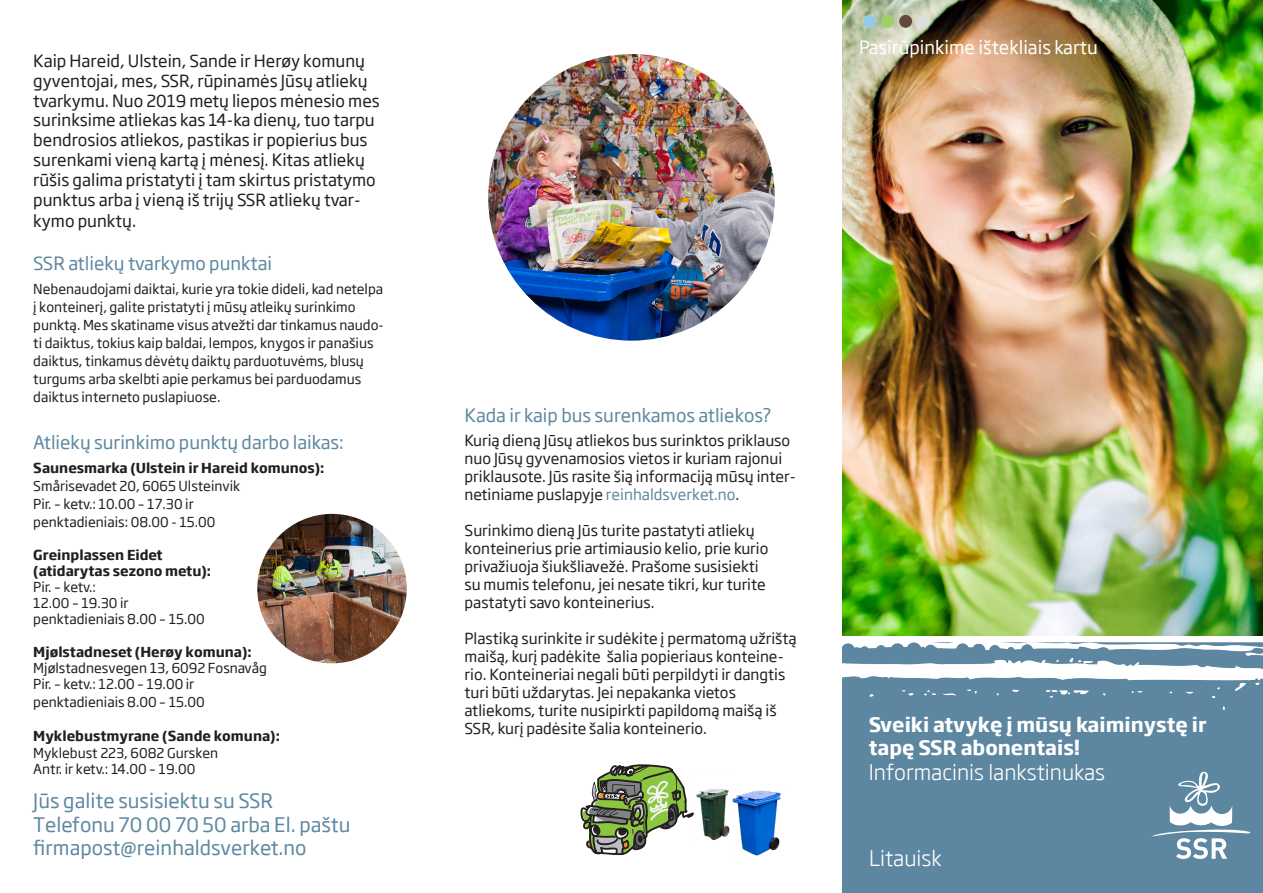
<style>
.page{position:relative;width:1263px;height:893px;background:#fff}
.page>*{position:absolute;margin:0;border:0;box-sizing:border-box;transform-origin:0 0}
.t1{font:300 21px "Soho Gothic Pro";color:#fff}
.t2{font:19.65px/23.5px "Soho Gothic Pro";color:#5e88a2}
.t3{font:700 19.5px/23.4px "Soho Gothic Pro";color:#fff}
.t4{font:18px "Soho Gothic Pro";color:#5e88a2}
.t5{font:18px "Soho Gothic Pro";color:#fff}
.t6{font:16.5px/19.8px "Soho Gothic Pro";color:#231f20}
.t7{font:15px/18px "Soho Gothic Pro";color:#231f20}
.t8{font:13.5px/18px "Soho Gothic Pro";color:#231f20}
.t9{font:700 13.5px/16.2px "Soho Gothic Pro";color:#231f20}
.s1{color:#5e88a2}
</style>
<div class="page">
<img style="left:842px;top:0;width:421px;height:636px">
<img style="left:842px;top:642px;width:421px;height:251px">
<div style="left:917px;top:15px;width:13px;height:13px;background:#dcdddf;border-radius:50%"></div>
<div style="left:881px;top:15px;width:13px;height:13px;background:#a2cf64;border-radius:50%"></div>
<div style="left:899px;top:15px;width:13px;height:13px;background:#644840;border-radius:50%"></div>
<div style="left:863px;top:15px;width:13px;height:13px;background:#91cde6;border-radius:50%"></div>
<svg style="left:1152px;top:772px;width:98px;height:87px"></svg>
<img style="left:488px;top:54px;width:287px;height:287px;border-radius:143px">
<img style="left:257px;top:514px;width:150px;height:149px;border-radius:75px">
<svg style="left:580px;top:764px;width:114px;height:91px"></svg>
<img style="left:696px;top:789px;width:34px;height:51px">
<img style="left:732px;top:790px;width:49px;height:66px">
<p class="t6" style="left:33px;top:50px;width:348px">Kaip Hareid, Ulstein, Sande ir Herøy komunų gyventojai, mes, SSR, rūpinamės Jūsų atliekų tvarkymu. Nuo 2019 metų liepos mėnesio mes surinksime atliekas kas 14-ka dienų, tuo tarpu bendrosios atliekos, pastikas ir popierius bus surenkami vieną kartą į mėnesį. Kitas atliekų rūšis galima pristatyti į tam skirtus pristatymo punktus arba į vieną iš trijų SSR atliekų tvar-</p>
<p class="t6" style="left:33px;top:210px;width:104px">kymo punktų.</p>
<p class="t4" style="left:33px;top:250px;width:240px">SSR atliekų tvarkymo punktai</p>
<p class="t8" style="left:33px;top:280px;width:352px">Nebenaudojami daiktai, kurie yra tokie dideli, kad netelpa į konteinerį, galite pristatyti į mūsų atleikų surinkimo punktą. Mes skatiname visus atvežti dar tinkamus naudo&shy;ti daiktus, tokius kaip baldai, lempos, knygos ir panašius daiktus, tinkamus dėvėtų daiktų parduotuvėms, blusų turgums arba skelbti apie perkamus bei parduodamus daiktus interneto puslapiuose.</p>
<p class="t4" style="left:33px;top:429px;width:312px">Atliekų surinkimo punktų darbo laikas:</p>
<p class="t9" style="left:33px;top:459px;width:293px">Saunesmarka (Ulstein ir Hareid komunos):</p>
<p class="t8" style="left:33px;top:476px;width:209px">Smårisevadet 20, 6065 Ulsteinvik</p>
<p class="t8" style="left:33px;top:494px;width:184px">Pir. – ketv.: 10.00 – 17.30 ir penktadieniais: 08.00 - 15.00</p>
<p class="t9" style="left:33px;top:545px;width:179px">Greinplassen Eidet (atidarytas sezono metu):</p>
<p class="t8" style="left:33px;top:577px;width:64px">Pir. – ketv.:</p>
<p class="t8" style="left:33px;top:593px;width:97px">12.00 – 19.30 ir</p>
<p class="t8" style="left:33px;top:610px;width:173px">penktadieniais 8.00 – 15.00</p>
<p class="t9" style="left:33px;top:643px;width:220px">Mjølstadneset (Herøy komuna):</p>
<p class="t8" style="left:33px;top:658px;width:235px">Mjølstadnesvegen 13, 6092 Fosnavåg</p>
<p class="t8" style="left:33px;top:674px;width:173px">Pir. – ketv.: 12.00 – 19.00 ir penktadieniais 8.00 – 15.00</p>
<p class="t9" style="left:33px;top:727px;width:248px">Myklebustmyrane (Sande komuna):</p>
<p class="t8" style="left:33px;top:743px;width:186px">Myklebust 223, 6082 Gursken</p>
<p class="t8" style="left:33px;top:759px;width:164px">Antr. ir ketv.: 14.00 – 19.00</p>
<p class="t2" style="left:33px;top:788px;width:241px">Jūs galite susisiektu su SSR</p>
<p class="t2" style="left:33px;top:812px;width:319px">Telefonu 70 00 70 50 arba El. paštu firmapost@reinhaldsverket.no</p>
<p class="t5" style="left:859px;top:33px;width:240px">Pasirūpinkime ištekliais kartu</p>
<p class="t4" style="left:465px;top:402px;width:309px">Kada ir kaip bus surenkamos atliekos?</p>
<p class="t7" style="left:465px;top:431px;width:333px">Kurią dieną Jūsų atliekos bus surinktos priklauso nuo Jūsų gyvenamosios vietos ir kuriam rajonui priklausote. Jūs rasite šią informaciją mūsų inter&shy;netiniame puslapyje <span class="s1">reinhaldsverket.no</span>.</p>
<p class="t7" style="left:465px;top:521px;width:305px">Surinkimo dieną Jūs turite pastatyti atliekų konteinerius prie artimiausio kelio, prie kurio privažiuoja šiukšliavežė. Prašome susisiekti su mumis telefonu, jei nesate tikri, kur turite pastatyti savo konteinerius.</p>
<p class="t7" style="left:465px;top:629px;width:334px">Plastiką surinkite ir sudėkite į permatomą užrištą maišą, kurį padėkite šalia popieriaus konteine&shy;rio. Konteineriai negali būti perpildyti ir dangtis turi būti uždarytas. Jei nepakanka vietos</p>
<p class="t7" style="left:465px;top:701px;width:314px">atliekoms, turite nusipirkti papildomą maišą iš<br>SSR, kurį padėsite šalia konteinerio.</p>
<p class="t3" style="left:869px;top:711px;width:339px">Sveiki atvykę į mūsų kaiminystę ir tapę SSR abonentais!</p>
<p class="t1" style="left:869px;top:756px;width:238px">Informacinis lankstinukas</p>
<p class="t1" style="left:869px;top:842px;width:74px">Litauisk</p>
</div>
